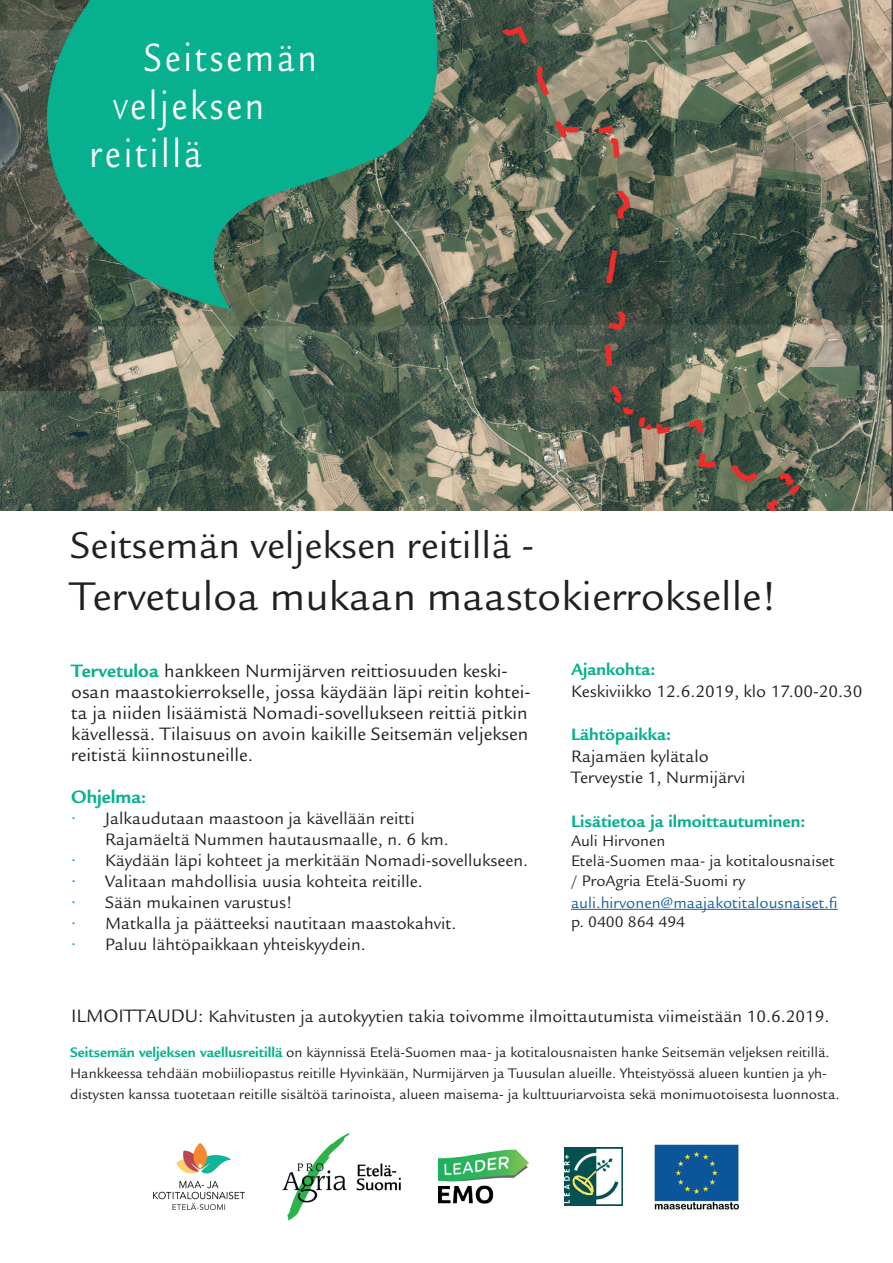
<style>
.page{position:relative;width:893px;height:1263px;background:#fff}
.page>*{position:absolute;margin:0;border:0;box-sizing:border-box;transform-origin:0 0}
.t1{font:43.5px "Legacy Sans";color:#231f20}
.t2{font:42.75px "Legacy Sans";letter-spacing:.075em;color:#fff;scale:.84 1}
.t3{font:40.5px "Legacy Sans";color:#231f20}
.t4{font:19.5px/21px "Legacy Sans";color:#231f20}
.t5{font:700 19.5px "Legacy Sans";color:#07b18f}
.t6{font:18px/21px "Legacy Sans";color:#231f20}
.t7{font:700 18px "Legacy Sans";color:#07b18f}
.t8{font:16.5px/19.8px "Legacy Sans";color:#231f20}
.t9{font:16.5px "Legacy Sans";color:#175d9e}
.t10{font:15px/21px "Legacy Sans";color:#231f20}
.s1{font-size:30px}
.s2{font-weight:700;color:#07b18f}
.s3{font-size:18px}
.s4{color:#07b18f}
.s5{font-size:19.5px}
</style>
<div class="page">
<img style="left:0;top:0;width:893px;height:510px">
<svg style="left:0;top:0;width:453px;height:310px;background:#288d74"></svg>
<img style="left:153px;top:1144px;width:92px;height:65px">
<img style="left:282px;top:1132px;width:119px;height:89px">
<img style="left:438px;top:1149px;width:91px;height:55px">
<img style="left:564px;top:1147px;width:59px;height:58px">
<img style="left:654px;top:1144px;width:86px;height:66px">
<hr style="left:571px;top:909px;width:267px;height:1px;background:#175d9e">
<h2 class="t2" style="left:144px;top:33px;width:207px">Seitsemän</h2>
<h2 class="t2" style="left:113px;top:81px;width:181px"><span class="s1">v</span>eljeksen</h2>
<h2 class="t2" style="left:90px;top:129px;width:135px">reitillä</h2>
<h3 class="t3" style="left:70px;top:522px;width:466px">Seitsemän veljeksen reitillä -</h3>
<h1 class="t1" style="left:70px;top:572px;width:708px">Tervetuloa mukaan maastokierrokselle!</h1>
<p class="t4" style="left:71px;top:660px;width:461px"><span class="s2">Tervetuloa</span> hankkeen Nurmijärven reittiosuuden keski&shy;osan maastokierrokselle, jossa käydään läpi reitin kohtei&shy;ta ja niiden lisäämistä Nomadi-sovellukseen reittiä pitkin kävellessä. Tilaisuus on avoin kaikille Seitsemän veljeksen reitistä kiinnostuneille.</p>
<p class="t5" style="left:71px;top:785px;width:77px">Ohjelma<span class="s3">:</span></p>
<p class="t6" style="left:105px;top:807px;width:345px;text-indent:-34px"><span class="s4">•</span> Jalkaudutaan maastoon ja kävellään reitti<br>Rajamäeltä Nummen hautausmaalle, n. 6 km.</p>
<p class="t6" style="left:71px;top:849px;width:458px"><span class="s4">•</span> Käydään läpi kohteet ja merkitään Nomadi-sovellukseen.</p>
<p class="t6" style="left:71px;top:871px;width:353px"><span class="s4">•</span> Valitaan mahdollisia uusia kohteita reitille.</p>
<p class="t6" style="left:71px;top:892px;width:223px"><span class="s4">•</span> Sään mukainen varustus!</p>
<p class="t6" style="left:71px;top:913px;width:387px"><span class="s4">•</span> Matkalla ja päätteeksi nautitaan maastokahvit.</p>
<p class="t6" style="left:71px;top:934px;width:296px"><span class="s4">•</span> Paluu lähtöpaikkaan yhteiskyydein.</p>
<p class="t7" style="left:571px;top:659px;width:86px">Ajankohta:</p>
<p class="t6" style="left:571px;top:681px;width:293px">Keskiviikko 12.6.2019, klo 17.00-20.30</p>
<p class="t7" style="left:571px;top:724px;width:101px">Lähtöpaikka:</p>
<p class="t6" style="left:571px;top:745px;width:176px;line-height:21.6px">Rajamäen kylätalo<br>Terveystie 1, Nurmijärvi</p>
<p class="t7" style="left:571px;top:811px;width:236px">Lisätietoa ja ilmoittautuminen:</p>
<p class="t8" style="left:571px;top:831px;width:265px">Auli Hirvonen<br>Etelä-Suomen maa- ja kotitalousnaiset / ProAgria Etelä-Suomi ry</p>
<p class="t9" style="left:571px;top:893px;width:268px">auli.hirvonen@maajakotitalousnaiset.fi</p>
<p class="t8" style="left:571px;top:912px;width:116px">p. 0400 864 494</p>
<p class="t6" style="left:71px;top:1006px;width:760px"><span class="s5">ILMOITTAUDU:</span> Kahvitusten ja autokyytien takia toivomme ilmoittautumista viimeistään 10.6.2019.</p>
<p class="t10" style="left:70px;top:1042px;width:771px"><span class="s2">Seitsemän veljeksen vaellusreitillä</span> on käynnissä Etelä-Suomen maa- ja kotitalousnaisten hanke Seitsemän veljeksen reitillä.<br>Hankkeessa tehdään mobiiliopastus reitille Hyvinkään, Nurmijärven ja Tuusulan alueille. Yhteistyössä alueen kuntien ja yh&shy;distysten kanssa tuotetaan reitille sisältöä tarinoista, alueen maisema- ja kulttuuriarvoista sekä monimuotoisesta luonnosta.</p>
</div>
